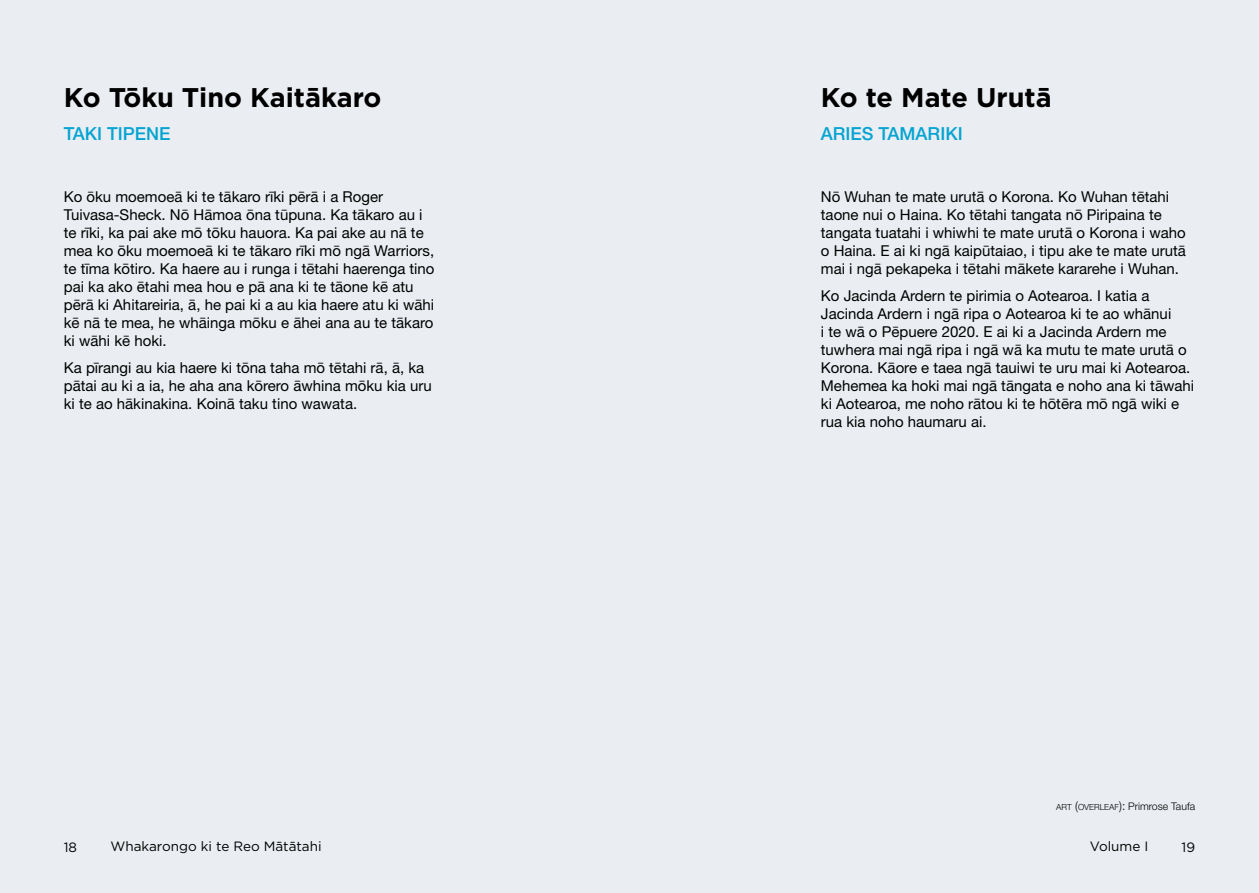
<style>
.page{position:relative;width:1259px;height:893px;background:#fff}
.page>*{position:absolute;margin:0;border:0;box-sizing:border-box;transform-origin:0 0}
.t1{font:700 27px "Gotham";color:#000}
.t2{font:500 18px "Helvetica Neue LT Pro";color:#06a4d2}
.t3{font:15px/18px "Helvetica Neue LT Pro";color:#000}
.t4{font:13.5px "Gotham";color:#000}
.t5{font:300 10.5px "Helvetica Neue LT Pro";color:#000}
.s1{font-size:8.4px}
.s2{font-size:12px}
</style>
<div class="page">
<div style="left:0;top:0;width:629px;height:893px;background:#eaeef2"></div>
<div style="left:629px;top:0;width:630px;height:893px;background:#eaeef2"></div>
<h1 class="t1" style="left:64px;top:79px;width:319px">Ko Tōku Tino Kaitākaro</h1>
<h1 class="t1" style="left:821px;top:79px;width:232px">Ko te Mate Urutā</h1>
<p class="t2" style="left:64px;top:123px;width:108px">TAKI TIPENE</p>
<p class="t2" style="left:821px;top:123px;width:143px">ARIES TAMARIKI</p>
<p class="t3" style="left:64px;top:187px;width:372px">Ko ōku moemoeā ki te tākaro rīki pērā i a Roger Tuivasa-Sheck. Nō Hāmoa ōna tūpuna. Ka tākaro au i te rīki, ka pai ake mō tōku hauora. Ka pai ake au nā te mea ko ōku moemoeā ki te tākaro rīki mō ngā Warriors, te tīma kōtiro. Ka haere au i runga i tētahi haerenga tino pai ka ako ētahi mea hou e pā ana ki te tāone kē atu pērā ki Ahitareiria, ā, he pai ki a au kia haere atu ki wāhi kē nā te mea, he whāinga mōku e āhei ana au te tākaro ki wāhi kē hoki.</p>
<p class="t3" style="left:64px;top:358px;width:369px">Ka pīrangi au kia haere ki tōna taha mō tētahi rā, ā, ka pātai au ki a ia, he aha ana kōrero āwhina mōku kia uru ki te ao hākinakina. Koinā taku tino wawata.</p>
<p class="t3" style="left:821px;top:187px;width:366px">Nō Wuhan te mate urutā o Korona. Ko Wuhan tētahi taone nui o Haina. Ko tētahi tangata nō Piripaina te tangata tuatahi i whiwhi te mate urutā o Korona i waho o Haina. E ai ki ngā kaipūtaiao, i tipu ake te mate urutā mai i ngā pekapeka i tētahi mākete kararehe i Wuhan.</p>
<p class="t3" style="left:821px;top:286px;width:375px">Ko Jacinda Ardern te pirimia o Aotearoa. I katia a Jacinda Ardern i ngā ripa o Aotearoa ki te ao whānui<br>i te wā o Pēpuere 2020. E ai ki a Jacinda Ardern me tuwhera mai ngā ripa i ngā wā ka mutu te mate urutā o Korona. Kāore e taea ngā tauiwi te uru mai ki Aotearoa.<br>Mehemea ka hoki mai ngā tāngata e noho ana ki tāwahi ki Aotearoa, me noho rātou ki te hōtēra mō ngā wiki e rua kia noho haumaru ai.</p>
<p class="t5" style="left:1056px;top:800px;width:140px"><span class="s1">ART</span> <span class="s2">(</span><span class="s1">OVERLEAF</span><span class="s2">):</span> Primrose Taufa</p>
<p class="t4" style="left:64px;top:838px;width:15px">18</p>
<p class="t4" style="left:111px;top:838px;width:213px">Whakarongo ki te Reo Mātātahi</p>
<p class="t4" style="left:1089px;top:838px;width:60px">Volume I</p>
<p class="t4" style="left:1181px;top:838px;width:15px">19</p>
</div>
